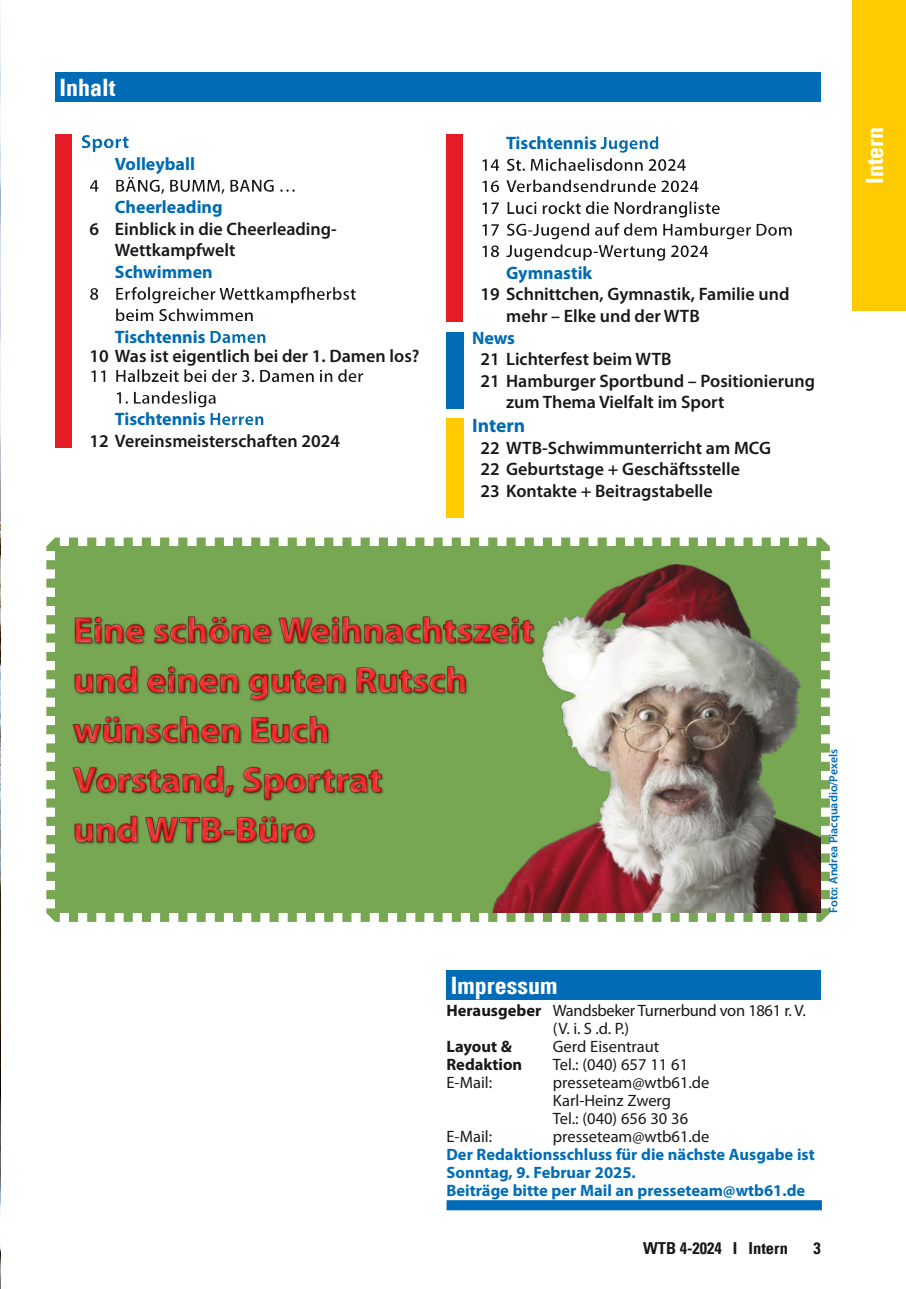
<style>
.page{position:relative;width:906px;height:1289px;background:#fff}
.page>*{position:absolute;margin:0;border:0;box-sizing:border-box;transform-origin:0 0}
.t1{font:700 condensed 24px "Univers LT";color:#fff}
.t2{font:700 19.5px "Myriad Pro";color:#006bb1}
.t3{font:600 18px/21.6px "Myriad Pro";color:#1a171b}
.t4{font:700 18px "Myriad Pro";color:#006bb1}
.t5{font:16.5px/18px "Myriad Pro";color:#1a171b}
.t6{font:700 16.5px/18px "Myriad Pro";color:#006cb8}
.t7{font:16.5px/18px "Myriad Pro";letter-spacing:-.02em;color:#1a171b}
.t8{font:700 condensed 16.5px "Univers LT";color:#1a171b}
.t9{font:700 16.5px "Myriad Pro";color:#1a171b}
.t10{font:600 12px "Myriad Pro";color:#006cb8}
.s1{font-weight:700}
</style>
<div class="page">
<svg style="left:46px;top:537px;width:784px;height:384px;background:#87b166"></svg>
<div style="left:55px;top:72px;width:766px;height:30px;background:#006cb8"></div>
<div style="left:446px;top:419px;width:17px;height:99px;background:#fecb00"></div>
<div style="left:55px;top:135px;width:17px;height:313px;background:#e41d29"></div>
<div style="left:446px;top:135px;width:17px;height:187px;background:#e41d29"></div>
<div style="left:446px;top:332px;width:17px;height:76px;background:#006cb8"></div>
<img style="left:0;top:5px;width:1px;height:1282px">
<div style="left:446px;top:970px;width:375px;height:30px;background:#006cb8"></div>
<div style="left:446px;top:1200px;width:376px;height:10px;background:#006cb8;border:1px solid #006cb8"></div>
<img style="left:492px;top:564px;width:329px;height:349px">
<img style="left:73px;top:616px;width:464px;height:229px">
<div style="left:853px;top:0;width:53px;height:310px;background:#fecb00"></div>
<h1 class="t1" style="left:60px;top:73px;width:58px">Inhalt</h1>
<p class="t2" style="left:81px;top:132px;width:50px">Sport</p>
<p class="t4" style="left:115px;top:155px;width:81px">Volleyball</p>
<p class="t3" style="left:89px;top:175px;width:209px">4 BÄNG, BUMM, BANG …</p>
<p class="t4" style="left:115px;top:198px;width:109px">Cheerleading</p>
<p class="t3" style="left:115px;top:218px;width:223px;text-indent:-26px">6 Einblick in die Cheerleading-<br>Wettkampfwelt</p>
<p class="t4" style="left:115px;top:263px;width:99px">Schwimmen</p>
<p class="t3" style="left:115px;top:283px;width:243px;text-indent:-26px">8 Erfolgreicher Wettkampfherbst beim Schwimmen</p>
<p class="t4" style="left:115px;top:327px;width:153px">Tischtennis Damen</p>
<p class="t3" style="left:89px;top:347px;width:332px;line-height:19.5px">10 Was ist eigentlich bei der 1. Damen los?<br>11 Halbzeit bei der 3. Damen in der</p>
<p class="t3" style="left:115px;top:387px;width:103px">1. Landesliga</p>
<p class="t4" style="left:115px;top:410px;width:151px">Tischtennis Herren</p>
<p class="t3" style="left:89px;top:430px;width:252px">12 Vereinsmeisterschaften 2024</p>
<p class="t4" style="left:506px;top:134px;width:155px">Tischtennis Jugend</p>
<p class="t3" style="left:480px;top:154px;width:314px">14 St. Michaelisdonn 2024<br>16 Verbandsendrunde 2024<br>17 Luci rockt die Nordrangliste<br>17 SG-Jugend auf dem Hamburger Dom<br>18 Jugendcup-Wertung 2024</p>
<p class="t4" style="left:506px;top:263px;width:88px">Gymnastik</p>
<p class="t3" style="left:506px;top:284px;width:285px;text-indent:-26px">19 Schnittchen, Gymnastik, Familie und mehr – Elke und der WTB</p>
<p class="t4" style="left:472px;top:328px;width:44px">News</p>
<p class="t3" style="left:480px;top:349px;width:192px">21 Lichterfest beim WTB</p>
<p class="t3" style="left:480px;top:370px;width:336px">21 Hamburger Sportbund – Positionierung</p>
<p class="t3" style="left:506px;top:392px;width:220px">zum Thema Vielfalt im Sport</p>
<p class="t2" style="left:472px;top:415px;width:55px">Intern</p>
<p class="t3" style="left:480px;top:437px;width:292px">22 WTB-Schwimmunterricht am MCG<br>22 Geburtstage + Geschäftsstelle<br>23 Kontakte + Beitragstabelle</p>
<h1 class="t1" style="left:859px;top:184px;width:59px;rotate:-90deg">Intern</h1>
<p class="t10" style="left:827px;top:913px;width:165px;rotate:-90deg">Foto: Andrea Piacquadio/Pexels</p>
<h1 class="t1" style="left:451px;top:970px;width:108px">Impressum</h1>
<p class="t7" style="left:553px;top:1001px;width:255px;text-indent:-106px"><span class="s1">Herausgeber</span> Wandsbeker Turnerbund von 1861 r. V. (V. i. S .d. P.)</p>
<p class="t9" style="left:446px;top:1037px;width:67px">Layout &amp;</p>
<p class="t5" style="left:553px;top:1037px;width:108px">Gerd Eisentraut</p>
<p class="t9" style="left:446px;top:1055px;width:77px">Redaktion</p>
<p class="t5" style="left:553px;top:1055px;width:137px">Tel.: (040) 657 11 61</p>
<p class="t5" style="left:446px;top:1073px;width:47px">E-Mail:</p>
<p class="t5" style="left:553px;top:1073px;width:158px">presseteam@wtb61.de<br>Karl-Heinz Zwerg<br>Tel.: (040) 656 30 36</p>
<p class="t5" style="left:446px;top:1127px;width:47px">E-Mail:</p>
<p class="t5" style="left:553px;top:1127px;width:158px">presseteam@wtb61.de</p>
<p class="t6" style="left:446px;top:1145px;width:370px">Der Redaktionsschluss für die nächste Ausgabe ist<br>Sonntag, 9. Februar 2025.<br>Beiträge bitte per Mail an presseteam@wtb61.de</p>
<p class="t8" style="left:643px;top:1238px;width:146px">WTB 4-2024 I Intern</p>
<p class="t8" style="left:813px;top:1238px;width:9px">3</p>
</div>
